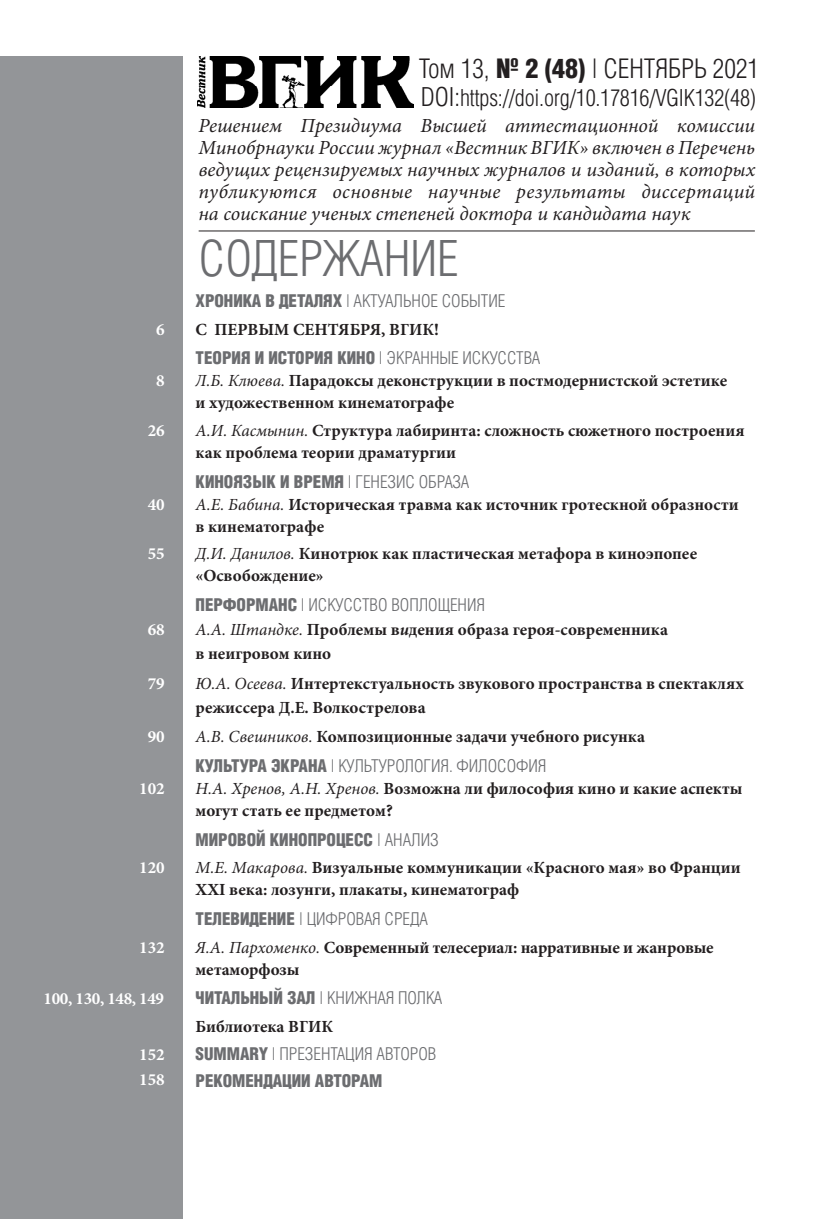
<style>
.page{position:relative;width:823px;height:1219px;background:#fff}
.page>*{position:absolute;margin:0;border:0;box-sizing:border-box;transform-origin:0 0}
.t1{font:48px "AG Letterica Cond L";color:#6c6d70}
.t2{font:26px "AG Letterica Cond L";color:#231f20}
.t3{font:22.6px "AG Letterica Cond L";letter-spacing:-.01em;color:#231f20}
.t4{font:italic 20px/22px "Minion Pro";color:#231f20;text-align:justify}
.t5{font:700 17px/22px "Minion Pro";color:#231f20}
.t6{font:17px "AG Letterica Cond L";color:#6c6d70}
.t7{font:700 17px "AG Letterica Cond L";color:#6c6d70}
.t8{font:700 17px "Minion Pro";color:#fff}
.t9{font:700 17px "Minion Pro";letter-spacing:-.02em;color:#fff}
.s1{font-weight:700}
.s2{font-size:25.2px}
.s3{font-weight:400}
.s4{font-weight:400;font-style:italic}
.s5{font-style:italic}
</style>
<div class="page">
<div style="left:0;top:57px;width:183px;height:1162px;background:#939598"></div>
<hr style="left:198px;top:230px;width:556px;height:1px;background:#231f20">
<img style="left:198px;top:57px;width:215px;height:50px">
<h2 class="t2" style="left:418px;top:53px;width:341px">Том 13, <span class="s1">№ 2 (48)</span> | СЕНТЯБРЬ 2021</h2>
<h3 class="t3" style="left:420px;top:84px;width:336px"><span class="s2">DOI:</span>https://doi.org/10.17816/VGIK132(48)</h3>
<p class="t4" style="left:198px;top:114px;width:558px">Решением Президиума Высшей аттестационной комиссии Минобрнауки России журнал «Вестник ВГИК» включен в Перечень ведущих рецензируемых научных журналов и изданий, в которых публикуются основные научные результаты диссертаций на соискание ученых степеней доктора и кандидата наук</p>
<h1 class="t1" style="left:198px;top:231px;width:261px">СОДЕРЖАНИЕ</h1>
<p class="t6" style="left:195px;top:291px;width:311px"><span class="s1">ХРОНИКА В ДЕТАЛЯХ</span> | АКТУАЛЬНОЕ СОБЫТИЕ</p>
<p class="t8" style="left:156px;top:317px;width:10px">6</p>
<p class="t5" style="left:195px;top:318px;width:245px">С ПЕРВЫМ СЕНТЯБРЯ, ВГИК!</p>
<p class="t7" style="left:195px;top:348px;width:346px">ТЕОРИЯ И ИСТОРИЯ КИНО <span class="s3">| ЭКРАННЫЕ ИСКУССТВА</span></p>
<p class="t8" style="left:156px;top:369px;width:10px">8</p>
<p class="t5" style="left:195px;top:370px;width:533px"><span class="s4">Л.Б. Клюева.</span> Парадоксы деконструкции в постмодернистской эстетике и художественном кинематографе</p>
<p class="t8" style="left:148px;top:418px;width:18px">26</p>
<p class="t5" style="left:195px;top:419px;width:550px"><span class="s4">А.И. Касмынин.</span> Структура лабиринта: сложность сюжетного построения как проблема теории драматургии</p>
<p class="t7" style="left:195px;top:471px;width:275px">КИНОЯЗЫК И ВРЕМЯ <span class="s3">| ГЕНЕЗИС ОБРАЗА</span></p>
<p class="t8" style="left:148px;top:492px;width:18px">40</p>
<p class="t5" style="left:195px;top:493px;width:544px"><span class="s4">А.Е. Бабина.</span> Историческая травма как источник гротескной образности в кинематографе</p>
<p class="t8" style="left:148px;top:542px;width:18px">55</p>
<p class="t5" style="left:195px;top:543px;width:502px"><span class="s4">Д.И. Данилов.</span> Кинотрюк как пластическая метафора в киноэпопее «Освобождение»</p>
<p class="t6" style="left:195px;top:595px;width:291px"><span class="s1">ПЕРФОРМАНС</span> | ИСКУССТВО ВОПЛОЩЕНИЯ</p>
<p class="t8" style="left:148px;top:617px;width:18px">68</p>
<p class="t5" style="left:195px;top:617px;width:473px;line-height:24px"><span class="s4">А.А. Штандке.</span> Проблемы в<span class="s5">и</span>дения образа героя-современника в неигровом кино</p>
<p class="t8" style="left:148px;top:671px;width:18px">79</p>
<p class="t5" style="left:195px;top:671px;width:549px;line-height:24px"><span class="s4">Ю.А. Осеева.</span> Интертекстуальность звукового пространства в спектаклях режиссера Д.Е. Волкострелова</p>
<p class="t8" style="left:148px;top:725px;width:18px">90</p>
<p class="t5" style="left:195px;top:726px;width:450px"><span class="s4">А.В. Свешников.</span> Композиционные задачи учебного рисунка</p>
<p class="t6" style="left:195px;top:756px;width:352px"><span class="s1">КУЛЬТУРА ЭКРАНА</span> | КУЛЬТУРОЛОГИЯ. ФИЛОСОФИЯ</p>
<p class="t8" style="left:139px;top:776px;width:27px">102</p>
<p class="t5" style="left:195px;top:777px;width:548px"><span class="s4">Н.А. Хренов, А.Н. Хренов.</span> Возможна ли философия кино и какие аспекты могут стать ее предметом?</p>
<p class="t7" style="left:195px;top:829px;width:244px">МИРОВОЙ КИНОПРОЦЕСС <span class="s3">| АНАЛИЗ</span></p>
<p class="t8" style="left:139px;top:856px;width:27px">120</p>
<p class="t5" style="left:195px;top:857px;width:546px"><span class="s4">М.Е. Макарова.</span> Визуальные коммуникации «Красного мая» во Франции<br>ХХI века: лозунги, плакаты, кинематограф</p>
<p class="t6" style="left:195px;top:909px;width:234px"><span class="s1">ТЕЛЕВИДЕНИЕ</span> | ЦИФРОВАЯ СРЕДА</p>
<p class="t8" style="left:139px;top:935px;width:27px">132</p>
<p class="t5" style="left:195px;top:936px;width:519px"><span class="s4">Я.А. Пархоменко.</span> Современный телесериал: нарративные и жанровые метаморфозы</p>
<p class="t6" style="left:195px;top:988px;width:248px"><span class="s1">ЧИТАЛЬНЫЙ ЗАЛ</span> | КНИЖНАЯ ПОЛКА</p>
<p class="t5" style="left:195px;top:1015px;width:139px">Библиотека ВГИК</p>
<p class="t8" style="left:139px;top:1042px;width:27px">152</p>
<p class="t6" style="left:195px;top:1044px;width:242px"><span class="s1">SUMMARY</span> | ПРЕЗЕНТАЦИЯ АВТОРОВ</p>
<p class="t8" style="left:139px;top:1068px;width:27px">158</p>
<p class="t7" style="left:195px;top:1071px;width:20px">Рекомендации</p>
<p class="t7" style="left:315px;top:1071px;width:11px">авторам</p>
<p class="t9" style="left:44px;top:986px;width:122px">100, 130, 148, 149</p>
</div>
